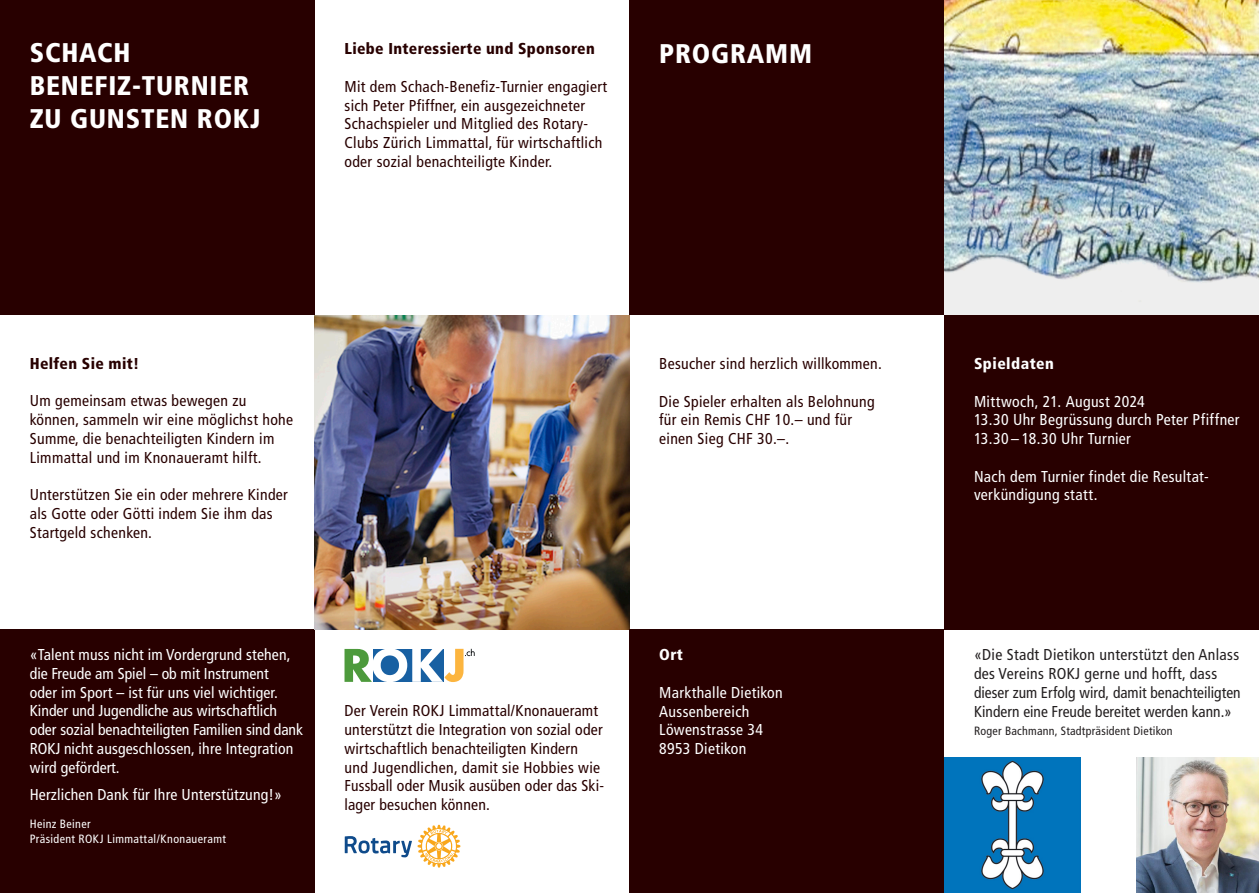
<style>
.page{position:relative;width:1259px;height:893px;background:#fff}
.page>*{position:absolute;margin:0;border:0;box-sizing:border-box;transform-origin:0 0}
.t1{font:900 condensed 27px/33px "Frutiger LT Std";letter-spacing:.03em;color:#fff}
.t2{font:condensed 15.75px/18.8px "Frutiger LT Std";letter-spacing:.02em;color:#280000}
.t3{font:condensed 15.75px/18.8px "Frutiger LT Std";letter-spacing:.01em;color:#fff}
.t4{font:condensed 15.75px/18.8px "Frutiger LT Std";letter-spacing:.005em;color:#231f20}
.t5{font:900 condensed 15.75px "Frutiger LT Std";letter-spacing:.02em;color:#280000}
.t6{font:900 condensed 15.75px "Frutiger LT Std";letter-spacing:.03em;color:#fff}
.t7{font:condensed 12px/15px "Frutiger LT Std";letter-spacing:.03em;color:#fff}
.t8{font:condensed 12px "Frutiger LT Std";letter-spacing:.02em;color:#231f20}
</style>
<div class="page">
<div style="left:0;top:0;width:315px;height:315px;background:#280000"></div>
<div style="left:0;top:629px;width:315px;height:264px;background:#280000"></div>
<div style="left:629px;top:0;width:315px;height:315px;background:#280000"></div>
<div style="left:944px;top:315px;width:315px;height:314px;background:#280000"></div>
<img style="left:315px;top:315px;width:314px;height:314px">
<img style="left:944px;top:0;width:315px;height:315px">
<div style="left:629px;top:629px;width:315px;height:264px;background:#280000"></div>
<svg style="left:345px;top:825px;width:115px;height:42px"></svg>
<svg style="left:344px;top:648px;width:131px;height:34px"></svg>
<img style="left:1136px;top:757px;width:123px;height:136px">
<img style="left:944px;top:757px;width:136px;height:136px">
<h1 class="t1" style="left:30px;top:36px;width:102px">SCHACH</h1>
<h1 class="t1" style="left:659px;top:37px;width:154px">PROGRAMM</h1>
<h1 class="t1" style="left:30px;top:69px;width:232px">BENEFIZ-TURNIER<br>ZU GUNSTEN ROKJ</h1>
<p class="t5" style="left:344px;top:39px;width:252px">Liebe Interessierte und Sponsoren</p>
<p class="t2" style="left:344px;top:77px;width:264px">Mit dem Schach-Benefiz-Turnier engagiert sich Peter Pfiffner, ein ausgezeichneter Schachspieler und Mitglied des Rotary-Clubs Zürich Limmattal, für wirtschaftlich oder sozial benachteiligte Kinder.</p>
<p class="t5" style="left:30px;top:354px;width:111px">Helfen Sie mit!</p>
<p class="t2" style="left:30px;top:392px;width:265px">Um gemeinsam etwas bewegen zu können, sammeln wir eine möglichst hohe Summe, die benachteiligten Kindern im Limmattal und im Knonaueramt hilft.</p>
<p class="t2" style="left:30px;top:485px;width:260px">Unterstützen Sie ein oder mehrere Kinder als Gotte oder Götti indem Sie ihm das<br>Startgeld schenken.</p>
<p class="t3" style="left:30px;top:645px;width:275px">«Talent muss nicht im Vordergrund stehen, die Freude am Spiel – ob mit Instrument<br>oder im Sport – ist für uns viel wichtiger.<br>Kinder und Jugendliche aus wirtschaftlich oder sozial benachteiligten Familien sind dank ROKJ nicht ausgeschlossen, ihre Integration wird gefördert.</p>
<p class="t3" style="left:30px;top:785px;width:254px">Herzlichen Dank für Ihre Unterstützung!»</p>
<p class="t7" style="left:30px;top:816px;width:198px">Heinz Beiner<br>Präsident ROKJ Limmattal/Knonaueramt</p>
<p class="t2" style="left:344px;top:702px;width:261px">Der Verein ROKJ Limmattal/Knonaueramt unterstützt die Integration von sozial oder wirtschaftlich benachteiligten Kindern und Jugendlichen, damit sie Hobbies wie Fussball oder Musik ausüben oder das Ski&shy;lager besuchen können.</p>
<p class="t2" style="left:659px;top:354px;width:224px">Besucher sind herzlich willkommen.</p>
<p class="t2" style="left:659px;top:392px;width:217px">Die Spieler erhalten als Belohnung für ein Remis CHF 10.– und für einen Sieg CHF 30.–.</p>
<p class="t6" style="left:659px;top:645px;width:25px">Ort</p>
<p class="t3" style="left:659px;top:683px;width:125px">Markthalle Dietikon<br>Aussenbereich<br>Löwenstrasse 34<br>8953 Dietikon</p>
<p class="t6" style="left:974px;top:354px;width:81px">Spieldaten</p>
<p class="t3" style="left:974px;top:392px;width:267px">Mittwoch, 21. August 2024<br>13.30 Uhr Begrüssung durch Peter Pfiffner<br>13.30 – 18.30 Uhr Turnier</p>
<p class="t3" style="left:974px;top:467px;width:236px">Nach dem Turnier findet die Resultat&shy;verkündigung statt.</p>
<p class="t4" style="left:974px;top:645px;width:268px">«Die Stadt Dietikon unterstützt den Anlass des Vereins ROKJ gerne und hofft, dass dieser zum Erfolg wird, damit benachteiligten Kindern eine Freude bereitet werden kann.»</p>
<p class="t8" style="left:974px;top:724px;width:200px">Roger Bachmann, Stadtpräsident Dietikon</p>
</div>
